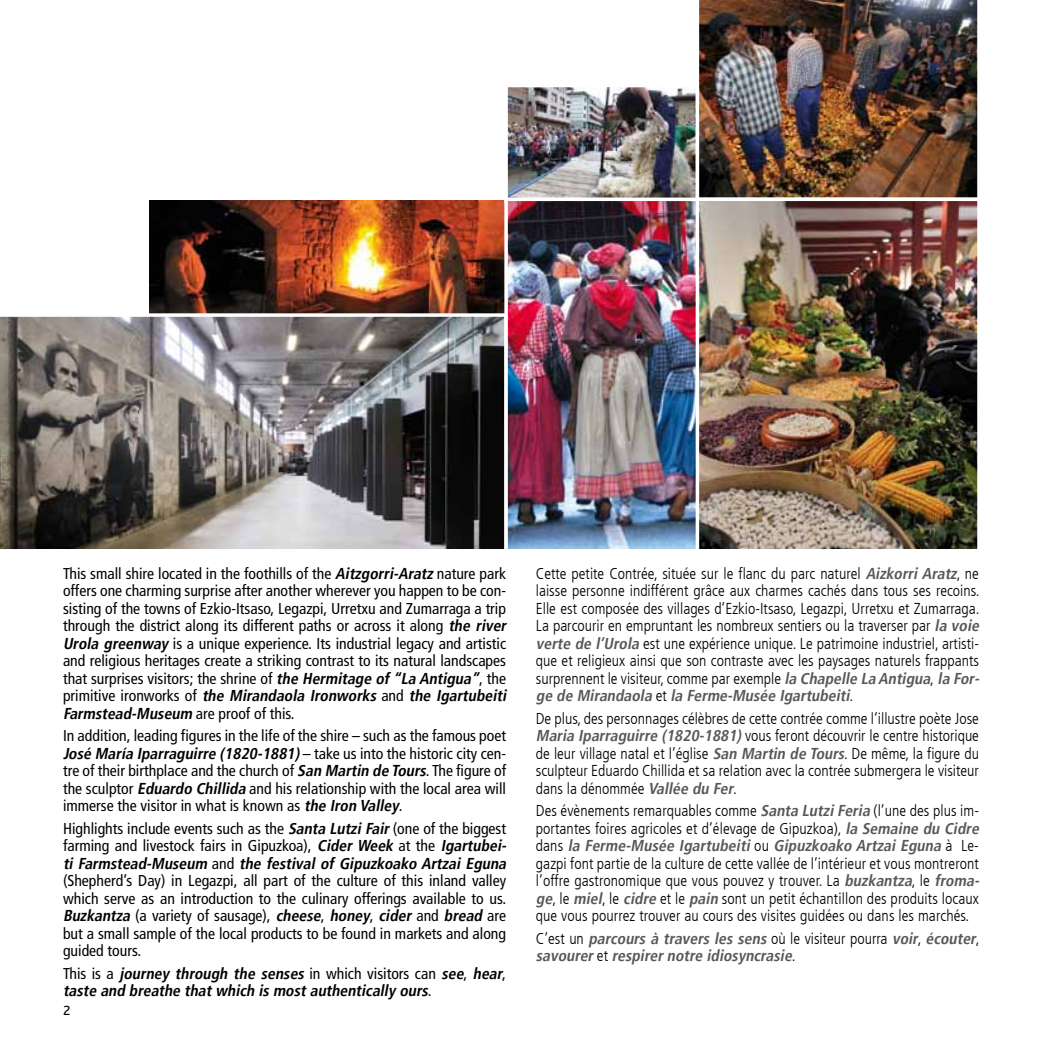
<style>
.page{position:relative;width:1042px;height:1042px;background:#fff}
.page>*{position:absolute;margin:0;border:0;box-sizing:border-box;transform-origin:0 0}
.t1{font:condensed 15.75px/17.5px "Frutiger LT";color:#000}
.t2{font:300 condensed 15.75px/17.5px "Frutiger LT";color:#000}
.t3{font:italic 700 condensed 15.75px/17.5px "Frutiger LT";color:#000}
.t4{font:italic 700 condensed 15.75px/17.5px "Frutiger LT";color:#58585a}
.t5{font:14px "Bliss";color:#000}
.s1{font-weight:700;font-style:italic}
.s2{font-weight:400;font-style:normal}
.s3{font-weight:700;font-style:italic;color:#58585a}
.s4{font-weight:300;font-style:normal;color:#000}
</style>
<div class="page">
<img style="left:150px;top:201px;width:354px;height:112px">
<svg style="left:0;top:313px;width:504px;height:236px"></svg>
<img style="left:699px;top:0;width:279px;height:198px">
<img style="left:509px;top:89px;width:185px;height:109px">
<div style="left:504px;top:84px;width:195px;height:119px;border:4px solid #fff"></div>
<img style="left:509px;top:203px;width:186px;height:344px">
<div style="left:504px;top:198px;width:476px;height:354px;border:4px solid #fff"></div>
<img style="left:700px;top:203px;width:275px;height:344px">
<div style="left:695px;top:198px;width:285px;height:354px;border:4px solid #fff"></div>
<p class="t1" style="left:63px;top:564px;width:448px">This small shire located in the foothills of the <span class="s1">Aitzgorri-Aratz</span> nature park offers one charming surprise after another wherever you happen to be con&shy;sisting of the towns of Ezkio-Itsaso, Legazpi, Urretxu and Zumarraga a trip through the district along its different paths or across it along <span class="s1">the river Urola greenway</span> is a unique experience. Its industrial legacy and artistic and religious heritages create a striking contrast to its natural landscapes that surprises visitors; the shrine of <span class="s1">the Hermitage of“La Antigua”</span>, the p r i m i t i v e i r o n w o r k s o f <span class="s1">the Mirandaola Ironworks</span> a n d <span class="s1">the Igartubeiti Farmstead-Museum</span> a r e p r o o f o f t h i s .</p>
<p class="t1" style="left:63px;top:727px;width:445px;text-align:justify">In addition, leading figures in the life of the shire – such as the famous poet <span class="s1">José María Iparraguirre (1820-1881)</span>– ta ke u s i n to t h e h i sto r i c c i ty c e n - tre of their birthplace and the church of <span class="s1">San Martin de Tours</span>. The figure of the sculptor <span class="s1">Eduardo Chillida</span> and his relationship with the local area will immerse the visitor in what is known as <span class="s1">the Iron Valley</span>.</p>
<p class="t1" style="left:63px;top:819px;width:448px">Highlights include events such as the <span class="s1">Santa LutziFair</span>(one of the biggest farming and livestock fairs in Gipuzkoa), <span class="s1">Cider Week</span> at the <span class="s1">Igartubei&shy;ti Farmstead-Museum</span> a n d <span class="s1">the festival of Gipuzkoako Artzai Eguna </span>(Shepherd’s Day) in Legazpi, all part of the culture of this inland valley which serve as an introduction to the culinary offerings available to us.<br><span class="s1">Buzkantza</span> ( a va r i e ty o f s a u s a g e ) , <span class="s1">cheese</span>, <span class="s1">honey</span>, <span class="s1">cider</span> a n d <span class="s1">bread</span> a r e but a small sample of the local products to be found in markets and along guided tours.</p>
<p class="t3" style="left:63px;top:964px;width:444px"><span class="s2">T h i s i s a</span> journey through the senses <span class="s2">i n w h i c h v i s i t o r s c a n</span> see<span class="s2">,</span> hear<span class="s2">, </span>taste and breathe thatwhich is mostauthentically ours<span class="s2">.</span></p>
<p class="t5" style="left:63px;top:1003px;width:9px">2</p>
<p class="t2" style="left:536px;top:565px;width:448px">Cette petite Contrée, située sur le flanc du parc naturel <span class="s3">Aizkorri Aratz</span>, ne laisse personne indifférent grâce aux charmes cachés dans tous ses recoins.<br>Elle est composée des villages d’Ezkio-Itsaso, Legazpi, Urretxu et Zumarraga.<br>La parcourir en empruntant les nombreux sentiers ou la traverser par <span class="s3">la voie verte de l’Urola</span> est une expérience unique. Le patrimoine industriel, artisti&shy;que et religieux ainsi que son contraste avec les paysages naturels frappants surprennent le visiteur, comme par exemple <span class="s3">la Chapelle La Antigua</span>, <span class="s3">la For&shy;ge de Mirandaola</span> e t <span class="s3">la Ferme-Musée Igartubeiti</span>.</p>
<p class="t2" style="left:536px;top:710px;width:445px;text-align:justify">De plus, des personnages célèbres de cette contrée comme l’illustre poète Jose <span class="s3">Maria Iparraguirre (1820-1881)</span>vous feront découvrir le centre historique de leur village natal et l’église <span class="s3">San Martin de Tours</span>. De même, la figure du sculpteur Eduardo Chillida et sa relation avec la contrée submergera le visiteur dans la dénommée <span class="s3">Vallée du Fer</span>.</p>
<p class="t2" style="left:536px;top:802px;width:448px">Des évènements remarquables comme <span class="s3">Santa LutziFeria</span> (l’une des plus im&shy;portantes foires agricoles et d’élevage de Gipuzkoa), <span class="s3">laSemaine du Cidre </span>d a n s <span class="s3">la Ferme-Musée Igartubeiti</span> o u <span class="s3">Gipuzkoako Artzai Eguna</span> à L e - gazpi font partie de la culture de cette vallée de l’intérieur et vous montreront l’offre gastronomique que vous pouvez y trouver. La <span class="s3">buzkantza</span>, le <span class="s3">froma&shy;ge</span>, le <span class="s3">miel</span>, le <span class="s3">cidre</span> et le <span class="s3">pain</span> sont un petit échantillon des produits locaux que vous pourrez trouver au cours des visites guidées ou dans les marchés.</p>
<p class="t4" style="left:536px;top:929px;width:445px"><span class="s4">C ’ e s t u n</span> parcours à travers les sens <span class="s4">o ù l e v i s i t e u r p o u r r a</span> voir<span class="s4">,</span> écouter<span class="s4">, </span>savourer<span class="s4">e t</span> respirernotre idiosyncrasie<span class="s4">.</span></p>
</div>
